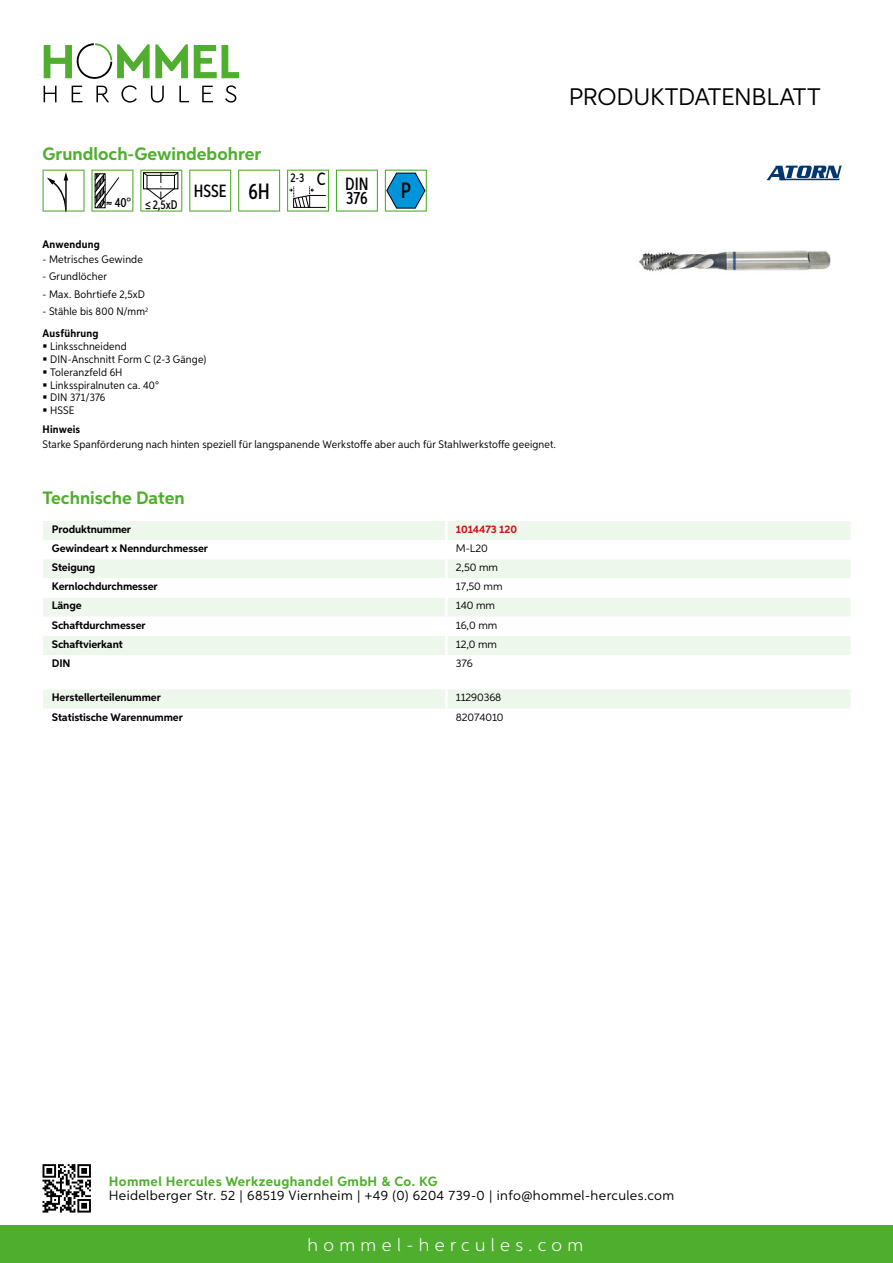
<style>
.page{position:relative;width:893px;height:1263px;background:#fff}
.page>*{position:absolute;margin:0;border:0;box-sizing:border-box;transform-origin:0 0}
.t1{font:24px "Aspira";letter-spacing:-.01em;color:#000}
.t2{font:500 22.2px "Aspira XX Nar";color:#000}
.t3{font:700 18px "Aspira";color:#50ae2f}
.t4{font:300 18px "Aspira";letter-spacing:.3em;color:#fff}
.t5{font:500 17.85px/14.9px "Aspira XX Nar";color:#000;text-align:right}
.t6{font:13.5px "Aspira";letter-spacing:.03em;color:#000}
.t7{font:700 13.5px "Aspira";letter-spacing:.03em;color:#50ae2f}
.t8{font:500 12.6px "Aspira XX Nar";color:#000}
.t9{font:10.95px/12.8px "Aspira Nar";letter-spacing:.015em;color:#000}
.t10{font:700 10.95px "Aspira";letter-spacing:-.01em;color:#000}
.t11{font:10.95px "Aspira";letter-spacing:-.01em;color:#000}
.t12{font:700 10.95px "Aspira Nar";letter-spacing:.02em;color:#000}
.t13{font:700 10.95px "Aspira";letter-spacing:-.01em;color:#cd1013}
.s1{font-size:22.2px}
.s2{font-weight:700}
</style>
<div class="page">
<div style="left:0;top:1226px;width:893px;height:37px;background:#50ae2f"></div>
<svg style="left:43px;top:1164px;width:48px;height:48px"></svg>
<svg style="left:194px;top:45px;width:45px;height:33px"></svg>
<svg style="left:44px;top:43px;width:144px;height:36px"></svg>
<svg style="left:44px;top:86px;width:13px;height:16px"></svg>
<svg style="left:72px;top:86px;width:10px;height:16px"></svg>
<svg style="left:96px;top:86px;width:13px;height:16px"></svg>
<svg style="left:121px;top:85px;width:16px;height:18px"></svg>
<svg style="left:151px;top:86px;width:13px;height:17px"></svg>
<svg style="left:179px;top:86px;width:10px;height:16px"></svg>
<svg style="left:202px;top:86px;width:11px;height:16px"></svg>
<svg style="left:225px;top:85px;width:11px;height:18px"></svg>
<div style="left:43px;top:521px;width:807px;height:19px;background:#eef7eb"></div>
<svg style="left:43px;top:560px;width:807px;height:95px;fill:#eef7eb"></svg>
<hr style="left:445px;top:521px;width:3px;height:19px;background:#fff">
<hr style="left:445px;top:559px;width:3px;height:19px;background:#fff">
<hr style="left:445px;top:578px;width:3px;height:20px;background:#fff">
<hr style="left:445px;top:598px;width:3px;height:19px;background:#fff">
<hr style="left:445px;top:617px;width:3px;height:19px;background:#fff">
<hr style="left:445px;top:636px;width:3px;height:19px;background:#fff">
<div style="left:43px;top:690px;width:807px;height:18px;background:#eef7eb"></div>
<svg style="left:43px;top:170px;width:42px;height:42px"></svg>
<svg style="left:91px;top:170px;width:42px;height:42px"></svg>
<svg style="left:140px;top:170px;width:42px;height:42px"></svg>
<svg style="left:189px;top:170px;width:42px;height:42px"></svg>
<svg style="left:238px;top:170px;width:42px;height:42px"></svg>
<svg style="left:287px;top:170px;width:42px;height:42px"></svg>
<svg style="left:336px;top:170px;width:42px;height:42px"></svg>
<svg style="left:385px;top:170px;width:42px;height:42px"></svg>
<img style="left:639px;top:250px;width:192px;height:22px">
<svg style="left:766px;top:166px;width:76px;height:14px"></svg>
<h1 class="t1" style="left:569px;top:82px;width:253px">Produktdatenblatt</h1>
<h3 class="t3" style="left:43px;top:142px;width:220px">Grundloch-Gewindebohrer</h3>
<p class="t8" style="left:115px;top:197px;width:64px"><sup>40°</sup> ≤2,5xD</p>
<h3 class="t5" style="left:194px;top:183px;width:78px">HSSE <span class="s1">6H</span></h3>
<h3 class="t5" style="left:290px;top:176px;width:80px"><sup>2-3</sup> C DIN<br>376</h3>
<h2 class="t2" style="left:401px;top:177px;width:12px">P</h2>
<p class="t12" style="left:43px;top:237px;width:59px">Anwendung</p>
<p class="t9" style="left:43px;top:252px;width:102px">- Metrisches Gewinde</p>
<p class="t9" style="left:43px;top:270px;width:66px">- Grundlöcher</p>
<p class="t9" style="left:43px;top:287px;width:104px">- Max. Bohrtiefe 2,5xD</p>
<p class="t9" style="left:43px;top:300px;width:107px;line-height:22.2px">- Stähle bis 800 N/mm<sup>2<br></sup><span class="s2">Ausführung</span></p>
<p class="t9" style="left:50px;top:340px;width:157px">Linksschneidend<br>DIN-Anschnitt Form C (2-3 Gänge)<br>Toleranzfeld 6H<br>Linksspiralnuten ca. 40°<br>DIN 371/376<br>HSSE</p>
<p class="t12" style="left:43px;top:423px;width:39px">Hinweis</p>
<p class="t9" style="left:43px;top:438px;width:515px">Starke Spanförderung nach hinten speziell für langspanende Werkstoffe aber auch für Stahlwerkstoffe geeignet.</p>
<h3 class="t3" style="left:43px;top:487px;width:144px">Technische Daten</h3>
<p class="t10" style="left:52px;top:522px;width:81px">Produktnummer</p>
<p class="t13" style="left:456px;top:522px;width:63px">1014473 120</p>
<p class="t10" style="left:52px;top:542px;width:158px">Gewindeart x Nenndurchmesser</p>
<p class="t11" style="left:456px;top:542px;width:33px">M-L20</p>
<p class="t10" style="left:52px;top:561px;width:45px">Steigung</p>
<p class="t11" style="left:456px;top:561px;width:44px">2,50 mm</p>
<p class="t10" style="left:52px;top:580px;width:107px">Kernlochdurchmesser</p>
<p class="t11" style="left:456px;top:580px;width:48px">17,50 mm</p>
<p class="t10" style="left:52px;top:599px;width:31px">Länge</p>
<p class="t11" style="left:456px;top:599px;width:41px">140 mm</p>
<p class="t10" style="left:52px;top:618px;width:95px">Schaftdurchmesser</p>
<p class="t11" style="left:456px;top:618px;width:43px">16,0 mm</p>
<p class="t10" style="left:52px;top:637px;width:72px">Schaftvierkant</p>
<p class="t11" style="left:456px;top:637px;width:43px">12,0 mm</p>
<p class="t10" style="left:52px;top:656px;width:20px">DIN</p>
<p class="t11" style="left:456px;top:656px;width:18px">376</p>
<p class="t10" style="left:52px;top:691px;width:111px">Herstellerteilenummer</p>
<p class="t11" style="left:456px;top:691px;width:47px">11290368</p>
<p class="t10" style="left:52px;top:710px;width:132px">Statistische Warennummer</p>
<p class="t11" style="left:456px;top:710px;width:49px">82074010</p>
<p class="t7" style="left:109px;top:1172px;width:330px">Hommel Hercules Werkzeughandel GmbH &amp; Co. KG</p>
<p class="t6" style="left:109px;top:1187px;width:567px">Heidelberger Str. 52 | 68519 Viernheim | +49 (0) 6204 739-0 | info@hommel-hercules.com</p>
<h3 class="t4" style="left:307px;top:1234px;width:277px">hommel-hercules.com</h3>
</div>
